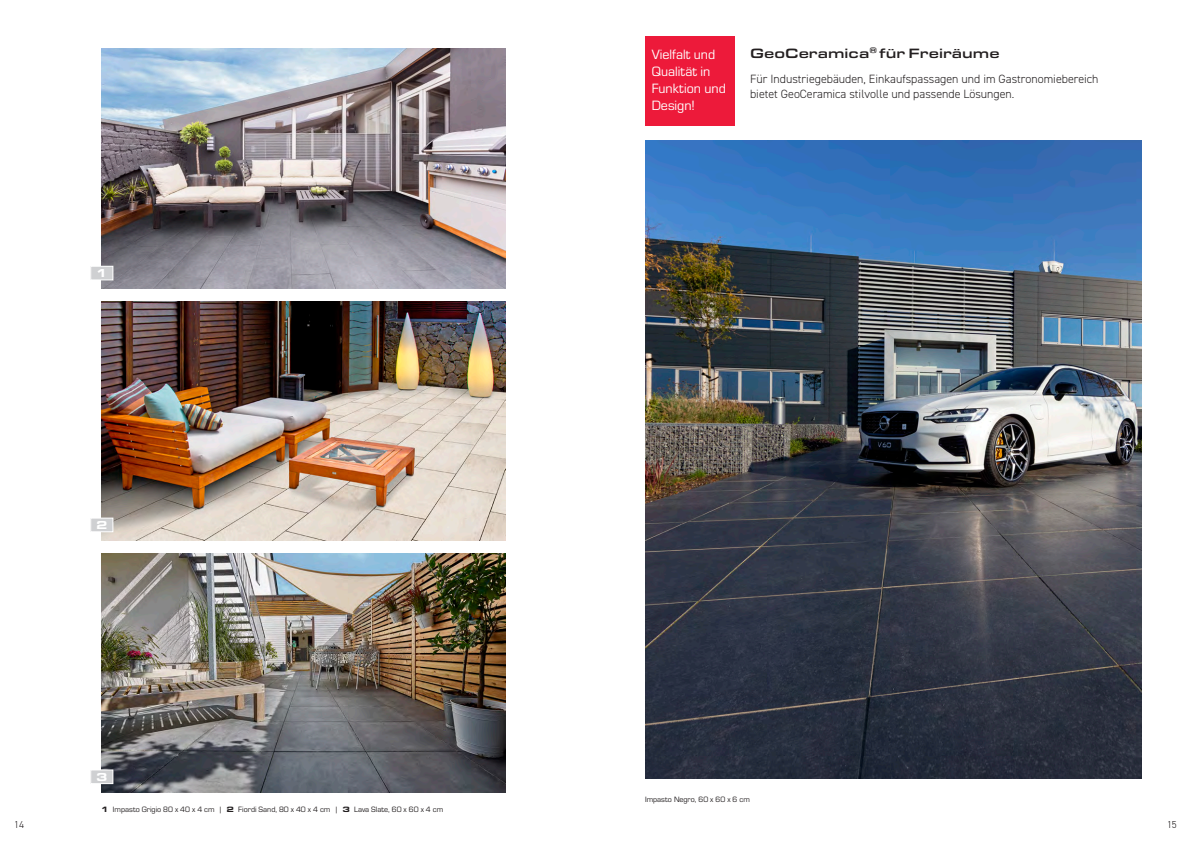
<style>
.page{position:relative;width:1191px;height:842px;background:#fff}
.page>*{position:absolute;margin:0;border:0;box-sizing:border-box;transform-origin:0 0}
.t1{font:14px/16.8px "Eurostile";color:#fff}
.t2{font:500 14px "Eurostile Ext";color:#231f20}
.t3{font:300 12px/14.4px "DIN2014";color:#231f20}
.t4{font:900 12px "Eurostile Ext";color:#fff}
.t5{font:300 10px "DIN2014";color:#231f20}
.t6{font:8px "Eurostile";color:#231f20}
.s1{font-family:"Eurostile Ext";font-weight:900}
</style>
<div class="page">
<img style="left:645px;top:141px;width:496px;height:637px">
<img style="left:102px;top:301px;width:403px;height:239px">
<img style="left:101px;top:48px;width:404px;height:241px">
<div style="left:645px;top:36px;width:89px;height:89px;background:#ed1a3a"></div>
<img style="left:102px;top:553px;width:403px;height:239px">
<div style="left:91px;top:266px;width:22px;height:14px;background:#cfd0d2"></div>
<div style="left:90px;top:266px;width:23px;height:14px;border:1px solid #fff"></div>
<div style="left:91px;top:518px;width:22px;height:14px;background:#cfd0d2"></div>
<div style="left:90px;top:518px;width:23px;height:14px;border:1px solid #fff"></div>
<div style="left:91px;top:770px;width:22px;height:14px;background:#cfd0d2"></div>
<div style="left:90px;top:770px;width:23px;height:14px;border:1px solid #fff"></div>
<p class="t4" style="left:96px;top:264px;width:13px">1</p>
<p class="t4" style="left:96px;top:516px;width:13px">2</p>
<p class="t4" style="left:96px;top:768px;width:13px">3</p>
<p class="t6" style="left:101px;top:804px;width:343px"><span class="s1">1</span> Impasto Grigio 80 x 40 x 4 cm | <span class="s1">2</span> Fiordi Sand, 80 x 40 x 4 cm | <span class="s1">3</span> Lava Slate, 60 x 60 x 4 cm</p>
<p class="t1" style="left:651px;top:46px;width:76px">Vielfalt und<br>Qualität in<br>Funktion und<br>Design!</p>
<p class="t2" style="left:750px;top:43px;width:251px">GeoCeramica<sup>®</sup> für Freiräume</p>
<p class="t3" style="left:750px;top:72px;width:350px">Für Industriegebäuden, Einkaufspassagen und im Gastronomiebereich bietet GeoCeramica stilvolle und passende Lösungen.</p>
<p class="t6" style="left:645px;top:794px;width:106px">Impasto Negro, 60 x 60 x 6 cm</p>
<p class="t5" style="left:14px;top:818px;width:11px">14</p>
<p class="t5" style="left:1167px;top:818px;width:11px">15</p>
</div>
